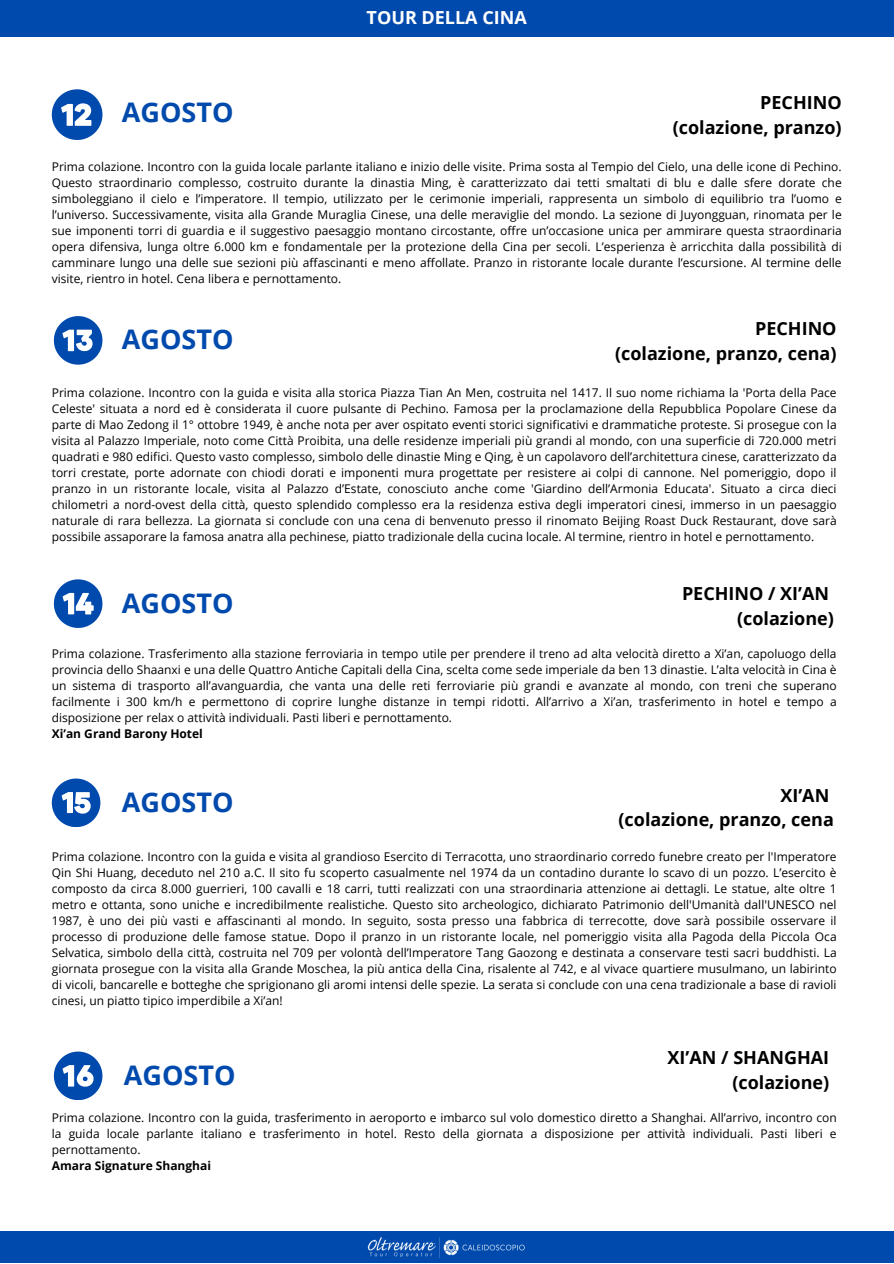
<style>
.page{position:relative;width:894px;height:1264px;background:#fff}
.page>*{position:absolute;margin:0;border:0;box-sizing:border-box;transform-origin:0 0}
.t1{font:700 27px "Open Sans";color:#004aad}
.t2{font:700 18px/24.8px "Open Sans";color:#000;text-align:right}
.t3{font:700 18px "Open Sans";color:#fff}
.t4{font:12px/16px "Open Sans";color:#000;text-align:justify}
.t5{font:700 12px "Open Sans";color:#000}
</style>
<div class="page">
<div style="left:0;top:0;width:893px;height:37px;background:#004aad"></div>
<div style="left:0;top:1231px;width:893px;height:32px;background:#004aad"></div>
<img style="left:367px;top:1237px;width:158px;height:21px">
<svg style="left:52px;top:89px;width:50px;height:51px"></svg>
<svg style="left:54px;top:316px;width:48px;height:48px"></svg>
<svg style="left:54px;top:579px;width:48px;height:48px"></svg>
<svg style="left:52px;top:778px;width:48px;height:49px"></svg>
<svg style="left:54px;top:1051px;width:48px;height:48px"></svg>
<p class="t1" style="left:122px;top:93px;width:113px">AGOSTO</p>
<h2 class="t3" style="left:366px;top:5px;width:162px">TOUR DELLA CINA</h2>
<p class="t2" style="left:672px;top:90px;width:170px">PECHINO (colazione, pranzo)</p>
<h1 class="t4" style="left:52px;top:158px;width:791px">Prima colazione. Incontro con la guida locale parlante italiano e inizio delle visite. Prima sosta al Tempio del Cielo, una delle icone di Pechino.<br>Questo straordinario complesso, costruito durante la dinastia Ming, è caratterizzato dai tetti smaltati di blu e dalle sfere dorate che simboleggiano il cielo e l’imperatore. Il tempio, utilizzato per le cerimonie imperiali, rappresenta un simbolo di equilibrio tra l’uomo e l’universo. Successivamente, visita alla Grande Muraglia Cinese, una delle meraviglie del mondo. La sezione di Juyongguan, rinomata per le sue imponenti torri di guardia e il suggestivo paesaggio montano circostante, offre un’occasione unica per ammirare questa straordinaria opera difensiva, lunga oltre 6.000 km e fondamentale per la protezione della Cina per secoli. L’esperienza è arricchita dalla possibilità di camminare lungo una delle sue sezioni più affascinanti e meno affollate. Pranzo in ristorante locale durante l’escursione. Al termine delle visite, rientro in hotel. Cena libera e pernottamento.</h1>
<p class="t1" style="left:122px;top:320px;width:113px">AGOSTO</p>
<h3 class="t2" style="left:615px;top:315px;width:223px">PECHINO<br>(colazione, pranzo, cena)</h3>
<p class="t4" style="left:52px;top:384px;width:786px">Prima colazione. Incontro con la guida e visita alla storica Piazza Tian An Men, costruita nel 1417. Il suo nome richiama la 'Porta della Pace Celeste' situata a nord ed è considerata il cuore pulsante di Pechino. Famosa per la proclamazione della Repubblica Popolare Cinese da parte di Mao Zedong il 1° ottobre 1949, è anche nota per aver ospitato eventi storici significativi e drammatiche proteste. Si prosegue con la visita al Palazzo Imperiale, noto come Città Proibita, una delle residenze imperiali più grandi al mondo, con una superficie di 720.000 metri quadrati e 980 edifici. Questo vasto complesso, simbolo delle dinastie Ming e Qing, è un capolavoro dell’architettura cinese, caratterizzato da torri crestate, porte adornate con chiodi dorati e imponenti mura progettate per resistere ai colpi di cannone. Nel pomeriggio, dopo il pranzo in un ristorante locale, visita al Palazzo d’Estate, conosciuto anche come 'Giardino dell’Armonia Educata'. Situato a circa dieci chilometri a nord-ovest della città, questo splendido complesso era la residenza estiva degli imperatori cinesi, immerso in un paesaggio naturale di rara bellezza. La giornata si conclude con una cena di benvenuto presso il rinomato Beijing Roast Duck Restaurant, dove sarà possibile assaporare la famosa anatra alla pechinese, piatto tradizionale della cucina locale. Al termine, rientro in hotel e pernottamento.</p>
<h1 class="t1" style="left:122px;top:584px;width:113px">AGOSTO</h1>
<p class="t2" style="left:681px;top:580px;width:153px">PECHINO / XI’AN (colazione)</p>
<h3 class="t4" style="left:52px;top:645px;width:786px">Prima colazione. Trasferimento alla stazione ferroviaria in tempo utile per prendere il treno ad alta velocità diretto a Xi’an, capoluogo della provincia dello Shaanxi e una delle Quattro Antiche Capitali della Cina, scelta come sede imperiale da ben 13 dinastie. L’alta velocità in Cina è un sistema di trasporto all’avanguardia, che vanta una delle reti ferroviarie più grandi e avanzate al mondo, con treni che superano facilmente i 300 km/h e permettono di coprire lunghe distanze in tempi ridotti. All’arrivo a Xi’an, trasferimento in hotel e tempo a disposizione per relax o attività individuali. Pasti liberi e pernottamento.</h3>
<p class="t5" style="left:52px;top:725px;width:152px">Xi’an Grand Barony Hotel</p>
<h3 class="t1" style="left:122px;top:783px;width:113px">AGOSTO</h3>
<h1 class="t2" style="left:618px;top:782px;width:217px">XI’AN<br>(colazione, pranzo, cena</h1>
<p class="t4" style="left:52px;top:847px;width:786px">Prima colazione. Incontro con la guida e visita al grandioso Esercito di Terracotta, uno straordinario corredo funebre creato per l'Imperatore Qin Shi Huang, deceduto nel 210 a.C. Il sito fu scoperto casualmente nel 1974 da un contadino durante lo scavo di un pozzo. L’esercito è composto da circa 8.000 guerrieri, 100 cavalli e 18 carri, tutti realizzati con una straordinaria attenzione ai dettagli. Le statue, alte oltre 1 metro e ottanta, sono uniche e incredibilmente realistiche. Questo sito archeologico, dichiarato Patrimonio dell'Umanità dall'UNESCO nel 1987, è uno dei più vasti e affascinanti al mondo. In seguito, sosta presso una fabbrica di terrecotte, dove sarà possibile osservare il processo di produzione delle famose statue. Dopo il pranzo in un ristorante locale, nel pomeriggio visita alla Pagoda della Piccola Oca Selvatica, simbolo della città, costruita nel 709 per volontà dell’Imperatore Tang Gaozong e destinata a conservare testi sacri buddhisti. La giornata prosegue con la visita alla Grande Moschea, la più antica della Cina, risalente al 742, e al vivace quartiere musulmano, un labirinto di vicoli, bancarelle e botteghe che sprigionano gli aromi intensi delle spezie. La serata si conclude con una cena tradizionale a base di ravioli cinesi, un piatto tipico imperdibile a Xi’an!</p>
<h1 class="t2" style="left:667px;top:1044px;width:163px">XI’AN / SHANGHAI (colazione)</h1>
<h2 class="t4" style="left:52px;top:1109px;width:786px">Prima colazione. Incontro con la guida, trasferimento in aeroporto e imbarco sul volo domestico diretto a Shanghai. All’arrivo, incontro con la guida locale parlante italiano e trasferimento in hotel. Resto della giornata a disposizione per attività individuali. Pasti liberi e pernottamento.</h2>
<p class="t5" style="left:52px;top:1156px;width:161px">Amara Signature Shanghai</p>
<p class="t1" style="left:124px;top:1056px;width:113px">AGOSTO</p>
</div>
